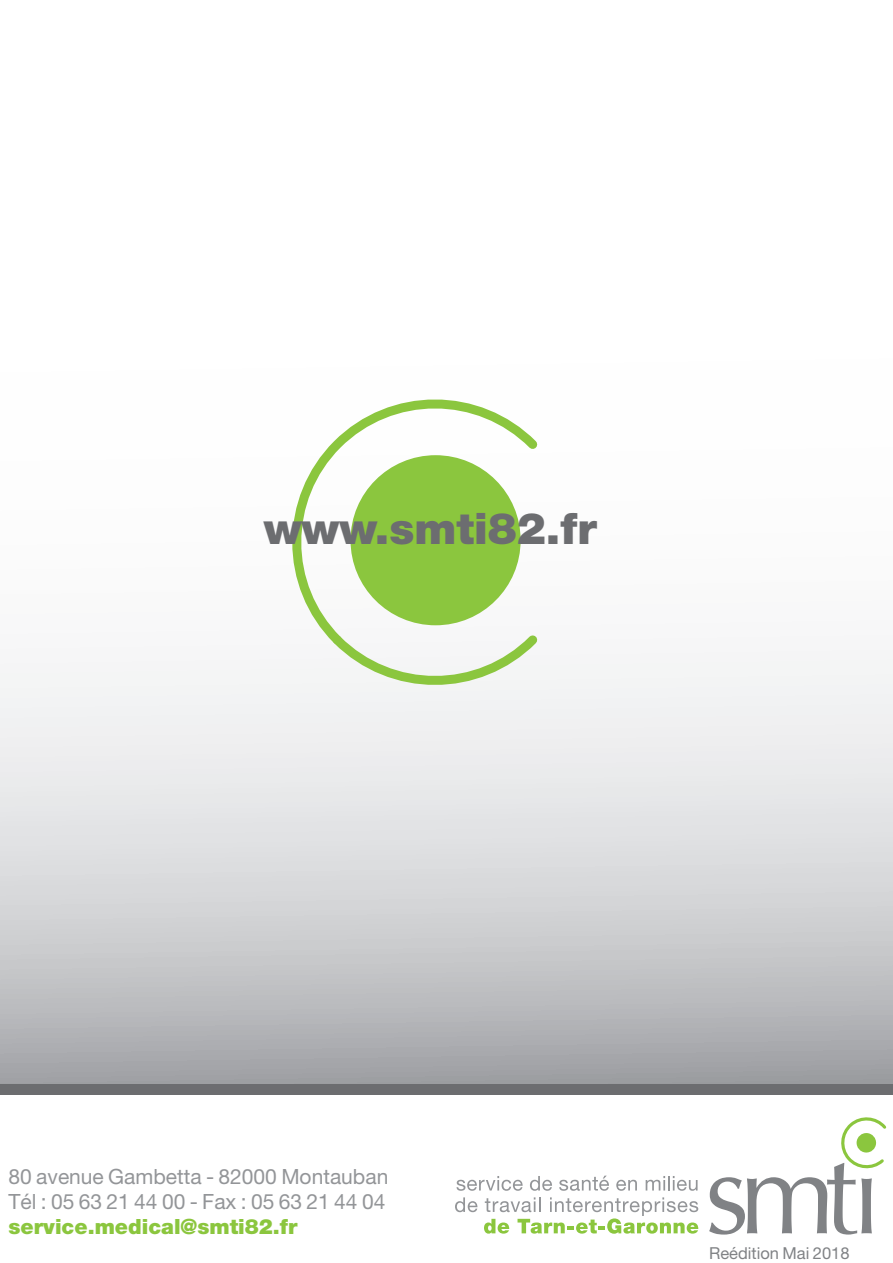
<style>
.page{position:relative;width:893px;height:1263px;background:#fff}
.page>*{position:absolute;margin:0;border:0;box-sizing:border-box;transform-origin:0 0}
.t1{font:900 43.5px "Helvetica Neue";color:#6c6d70}
.t2{font:21px "Helvetica Neue";color:#939598}
.t3{font:900 21px "Helvetica Neue";color:#8bc63e}
.t4{font:16.5px "Helvetica Neue";color:#808285}
</style>
<div class="page">
<svg style="left:0;top:659px;width:893px;height:425px"></svg>
<div style="left:0;top:1084px;width:893px;height:10px;background:#6c6d70"></div>
<svg style="left:709px;top:1117px;width:178px;height:117px"></svg>
<svg style="left:456px;top:1176px;width:67px;height:15px"></svg>
<svg style="left:530px;top:1176px;width:22px;height:15px"></svg>
<svg style="left:559px;top:1175px;width:50px;height:16px"></svg>
<svg style="left:616px;top:1180px;width:21px;height:11px"></svg>
<svg style="left:646px;top:1176px;width:52px;height:15px"></svg>
<svg style="left:455px;top:1197px;width:22px;height:15px"></svg>
<svg style="left:484px;top:1197px;width:214px;height:37px"></svg>
<svg style="left:324px;top:653px;width:221px;height:41px"></svg>
<svg style="left:292px;top:399px;width:246px;height:254px"></svg>
<p class="t1" style="left:264px;top:502px;width:334px">www.smti82.fr</p>
<p class="t2" style="left:9px;top:1163px;width:381px">80 avenue Gambetta - 82000 Montauban</p>
<p class="t2" style="left:9px;top:1189px;width:378px">Tél : 05 63 21 44 00 - Fax : 05 63 21 44 04</p>
<p class="t3" style="left:9px;top:1214px;width:290px">service.medical@smti82.fr</p>
<p class="t4" style="left:709px;top:1243px;width:142px">Reédition Mai 2018</p>
</div>
